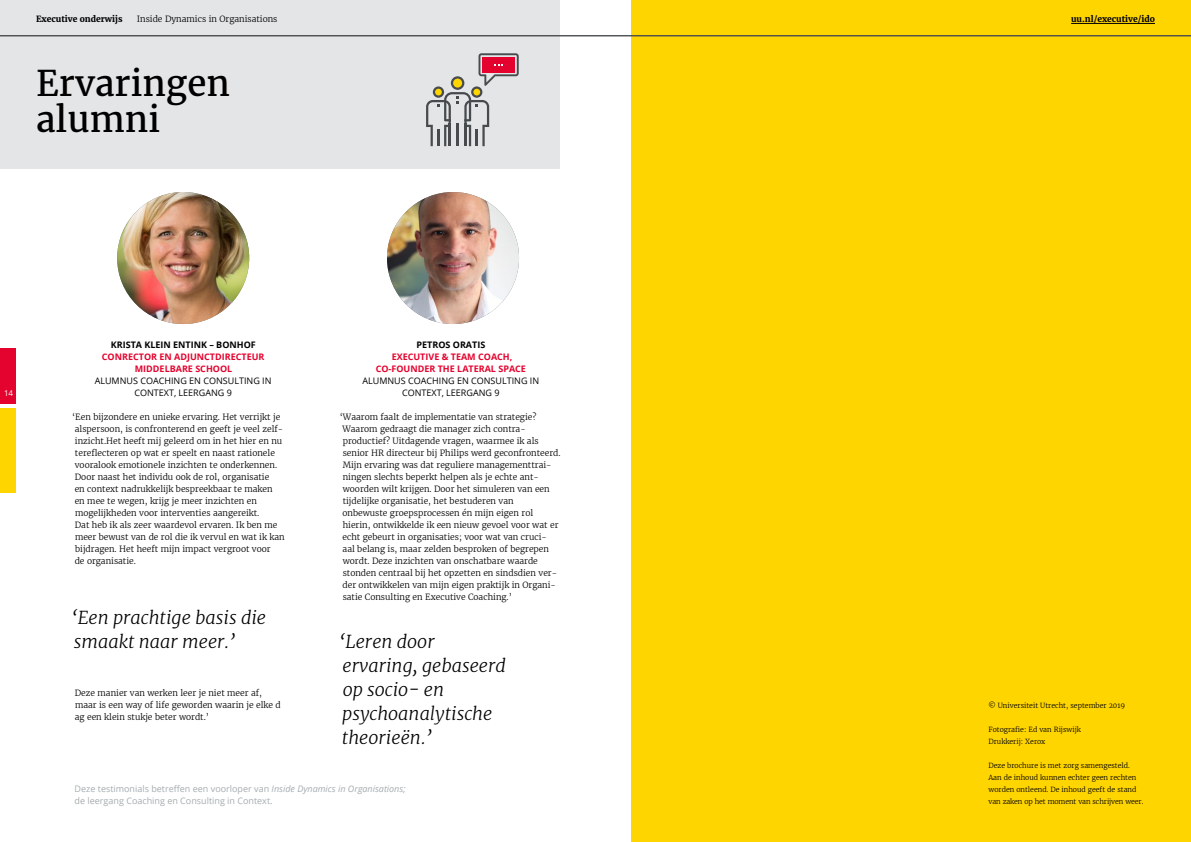
<style>
.page{position:relative;width:1191px;height:842px;background:#fff}
.page>*{position:absolute;margin:0;border:0;box-sizing:border-box;transform-origin:0 0}
.t1{font:35px/36px "Merriweather";color:#000}
.t2{font:italic 300 18px/24px "Merriweather";color:#000}
.t3{font:9px/12px "Open Sans";color:#a5acb0}
.t4{font:9px/12px "Open Sans";color:#000;text-align:center}
.t5{font:700 9px/12px "Open Sans";color:#e4032e;text-align:center}
.t6{font:700 9px "Open Sans";color:#000}
.t7{font:300 8.5px/12px "Merriweather";color:#000}
.t8{font:700 8.5px "Merriweather";color:#000}
.t9{font:8px "Open Sans";color:#fff}
.t10{font:300 7px/12px "Merriweather";color:#000}
.s1{font-style:italic}
</style>
<div class="page">
<div style="left:0;top:0;width:559px;height:168px;background:#e3e5e7"></div>
<svg style="left:426px;top:53px;width:93px;height:93px"></svg>
<hr style="left:448px;top:124px;width:3px;height:22px;background:#484b4d">
<hr style="left:464px;top:124px;width:2px;height:22px;background:#484b4d">
<img style="left:117px;top:192px;width:132px;height:132px;border-radius:66px">
<img style="left:387px;top:192px;width:132px;height:132px;border-radius:66px">
<div style="left:631px;top:0;width:560px;height:842px;background:#ffd500"></div>
<hr style="left:1071px;top:23px;width:84px;height:1px;background:#000">
<hr style="left:0;top:36px;width:1191px;height:1px;background:#484b4d">
<div style="left:0;top:348px;width:16px;height:56px;background:#e4032e"></div>
<div style="left:0;top:408px;width:16px;height:84px;background:#ffd500"></div>
<p class="t8" style="left:36px;top:13px;width:88px">Executive onderwijs</p>
<p class="t7" style="left:137px;top:13px;width:142px">Inside Dynamics in Organisations</p>
<p class="t8" style="left:1071px;top:13px;width:85px">uu.nl/executive/ido</p>
<h1 class="t1" style="left:36px;top:65px;width:195px">Ervaringen alumni</h1>
<p class="t9" style="left:4px;top:388px;width:11px">14</p>
<p class="t6" style="left:111px;top:338px;width:146px">KRISTA KLEIN ENTINK – BONHOF</p>
<p class="t5" style="left:102px;top:351px;width:164px">CONRECTOR EN ADJUNCTDIRECTEUR<br>MIDDELBARE SCHOOL</p>
<p class="t4" style="left:95px;top:374px;width:178px">ALUMNUS COACHING EN CONSULTING IN<br>CONTEXT, LEERGANG 9</p>
<p class="t7" style="left:75px;top:411px;width:211px;text-indent:-3px">‘Een bijzondere en unieke ervaring. Het verrijkt je alspersoon, is confronterend en geeft je veel zelf&shy;inzicht.Het heeft mij geleerd om in het hier en nu tereflecteren op wat er speelt en naast rationele vooralook emotionele inzichten te onderkennen.<br>Door naast het individu ook de rol, organisatie<br>en context nadrukkelijk bespreekbaar te maken en mee te wegen, krijg je meer inzichten en mogelijkheden voor interventies aangereikt.<br>Dat heb ik als zeer waardevol ervaren. Ik ben me meer bewust van de rol die ik vervul en wat ik kan bijdragen. Het heeft mijn impact vergroot voor<br>de organisatie.</p>
<h2 class="t2" style="left:72px;top:605px;width:196px">‘Een prachtige basis die smaakt naar meer.’</h2>
<p class="t7" style="left:75px;top:687px;width:207px">Deze manier van werken leer je niet meer af, maar is een way of life geworden waarin je elke d ag een klein stukje beter wordt.’</p>
<p class="t6" style="left:416px;top:338px;width:70px">PETROS ORATIS</p>
<p class="t5" style="left:376px;top:351px;width:152px">EXECUTIVE &amp; TEAM COACH,<br>CO-FOUNDER THE LATERAL SPACE</p>
<p class="t4" style="left:362px;top:374px;width:178px">ALUMNUS COACHING EN CONSULTING IN<br>CONTEXT, LEERGANG 9</p>
<p class="t7" style="left:342px;top:411px;width:219px;text-indent:-3px">‘Waarom faalt de implementatie van strategie?<br>Waarom gedraagt die manager zich contra&shy;productief? Uitdagende vragen, waarmee ik als senior HR directeur bij Philips werd geconfronteerd.<br>Mijn ervaring was dat reguliere managementtrai&shy;ningen slechts beperkt helpen als je echte ant&shy;woorden wilt krijgen. Door het simuleren van een tijdelijke organisatie, het bestuderen van onbewuste groepsprocessen én mijn eigen rol hierin, ontwikkelde ik een nieuw gevoel voor wat er echt gebeurt in organisaties; voor wat van cruci&shy;aal belang is, maar zelden besproken of begrepen wordt. Deze inzichten van onschatbare waarde stonden centraal bij het opzetten en sindsdien ver&shy;der ontwikkelen van mijn eigen praktijk in Organi&shy;satie Consulting en Executive Coaching.’</p>
<h2 class="t2" style="left:339px;top:629px;width:168px">‘Leren door ervaring, gebaseerd op socio- en psychoanalytische theorieën.’</h2>
<p class="t3" style="left:75px;top:783px;width:332px">Deze testimonials betreffen een voorloper van <span class="s1">Inside Dynamics in Organisations; </span>de leergang Coaching en Consulting in Context.</p>
<p class="t10" style="left:988px;top:699px;width:138px">© Universiteit Utrecht, september 2019</p>
<p class="t10" style="left:988px;top:723px;width:94px">Fotografie: Ed van Rijswijk<br>Drukkerij: Xerox</p>
<p class="t10" style="left:988px;top:759px;width:156px">Deze brochure is met zorg samengesteld.<br>Aan de inhoud kunnen echter geen rechten worden ontleend. De inhoud geeft de stand van zaken op het moment van schrijven weer.</p>
</div>
